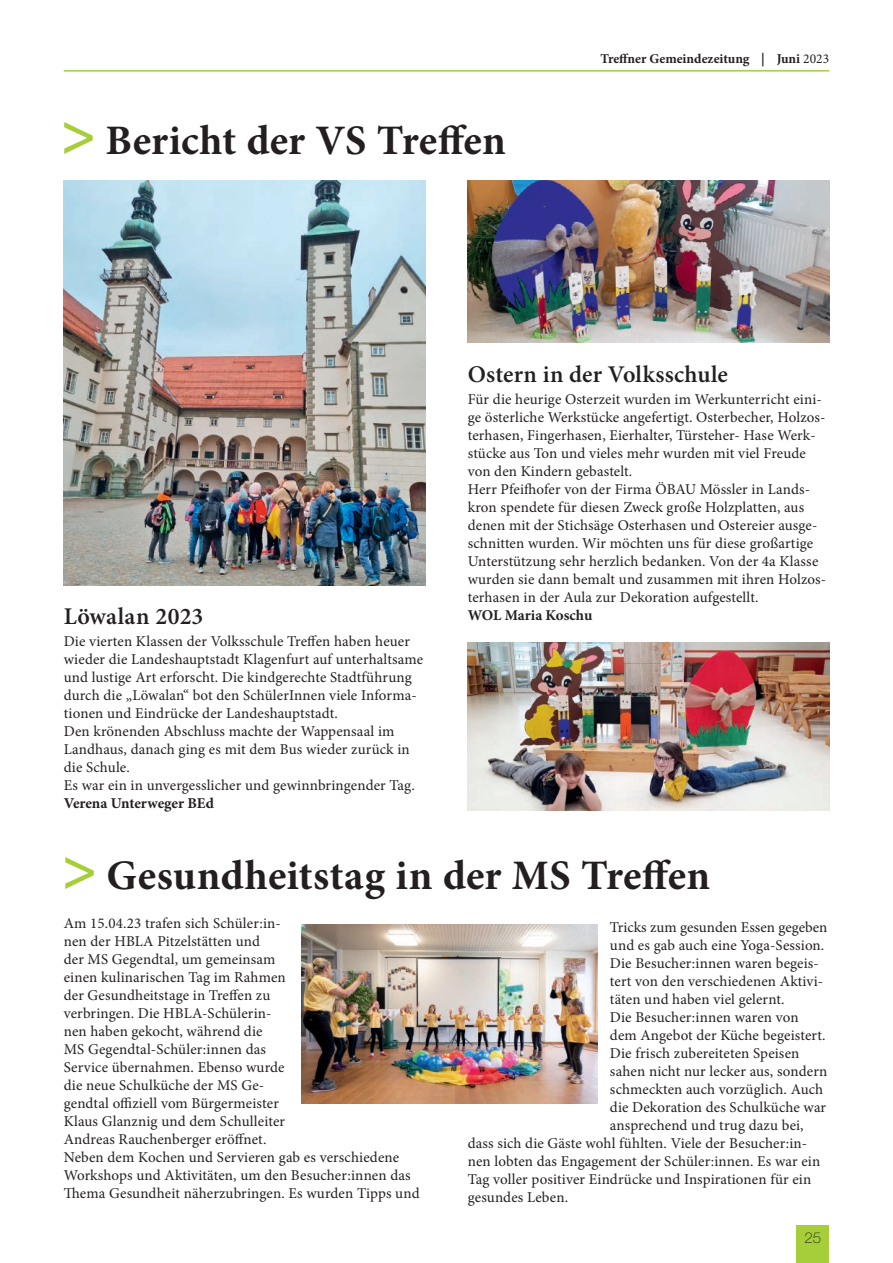
<style>
.page{position:relative;width:893px;height:1263px;background:#fff}
.page>*{position:absolute;margin:0;border:0;box-sizing:border-box;transform-origin:0 0}
.t1{font:700 42px "Minion Pro";letter-spacing:.005em;color:#231f20}
.t2{font:600 24px "Minion Pro";letter-spacing:.01em;color:#231f20}
.t3{font:15px/18px "Minion Pro";letter-spacing:.01em;color:#231f20}
.t4{font:700 15px "Minion Pro";letter-spacing:-.005em;color:#231f20}
.t5{font:100 15px "Helvetica Neue";color:#231f20}
.t6{font:700 13.5px "Minion Pro";letter-spacing:-.005em;color:#231f20}
.s1{font-family:"Myriad Pro";font-weight:600;font-size:60px;color:#a6ce39}
.s2{font-weight:400}
</style>
<div class="page">
<div style="left:797px;top:1225px;width:32px;height:38px;background:#a6ce39"></div>
<hr style="left:64px;top:70px;width:765px;height:2px;background:#a6ce39">
<img style="left:468px;top:180px;width:361px;height:162px">
<img style="left:468px;top:643px;width:361px;height:167px">
<img style="left:64px;top:180px;width:362px;height:406px">
<img style="left:302px;top:924px;width:295px;height:179px">
<h1 class="t1" style="left:61px;top:111px;width:447px"><span class="s1">&gt;</span> Bericht der VS Treffen</h1>
<p class="t6" style="left:600px;top:49px;width:230px">Treffner Gemeindezeitung | Juni <span class="s2">2023</span></p>
<h2 class="t2" style="left:64px;top:602px;width:141px">Löwalan 2023</h2>
<p class="t3" style="left:64px;top:632px;width:361px">Die vierten Klassen der Volksschule Treffen haben heuer wieder die Landeshauptstadt Klagenfurt auf unterhaltsame und lustige Art erforscht. Die kindgerechte Stadtführung durch die „Löwalan“ bot den SchülerInnen viele Informa&shy;tionen und Eindrücke der Landeshauptstadt.<br>Den krönenden Abschluss machte der Wappensaal im Landhaus, danach ging es mit dem Bus wieder zurück in die Schule.<br>Es war ein in unvergesslicher und gewinnbringender Tag.</p>
<p class="t4" style="left:64px;top:793px;width:152px">Verena Unterweger BEd</p>
<h2 class="t2" style="left:468px;top:360px;width:262px">Ostern in der Volksschule</h2>
<p class="t3" style="left:468px;top:391px;width:360px">Für die heurige Osterzeit wurden im Werkunterricht eini&shy;ge österliche Werkstücke angefertigt. Osterbecher, Holzos&shy;terhasen, Fingerhasen, Eierhalter, Türsteher- Hase Werk&shy;stücke aus Ton und vieles mehr wurden mit viel Freude von den Kindern gebastelt.<br>Herr Pfeifhofer von der Firma ÖBAU Mössler in Lands&shy;kron spendete für diesen Zweck große Holzplatten, aus denen mit der Stichsäge Osterhasen und Ostereier ausge&shy;schnitten wurden. Wir möchten uns für diese großartige Unterstützung sehr herzlich bedanken. Von der 4a Klasse wurden sie dann bemalt und zusammen mit ihren Holzos&shy;terhasen in der Aula zur Dekoration aufgestellt.</p>
<p class="t4" style="left:468px;top:605px;width:126px">WOL Maria Koschu</p>
<h1 class="t1" style="left:62px;top:846px;width:650px"><span class="s1">&gt;</span> Gesundheitstag in der MS Treffen</h1>
<p class="t3" style="left:64px;top:914px;width:357px">Am 15.04.23 trafen sich Schüler:in-<br>nen der HBLA Pitzelstätten und<br>der MS Gegendtal, um gemeinsam<br>einen kulinarischen Tag im Rahmen<br>der Gesundheitstage in Treffen zu<br>verbringen. Die HBLA-Schülerin-<br>nen haben gekocht, während die<br>MS Gegendtal-Schüler:innen das<br>Service übernahmen. Ebenso wurde<br>die neue Schulküche der MS Ge-<br>gendtal offiziell vom Bürgermeister<br>Klaus Glanznig und dem Schulleiter<br>Andreas Rauchenberger eröffnet.<br>Neben dem Kochen und Servieren gab es verschiedene Workshops und Aktivitäten, um den Besucher:innen das Thema Gesundheit näherzubringen. Es wurden Tipps und</p>
<p class="t3" style="left:610px;top:918px;width:219px">Tricks zum gesunden Essen gegeben</p>
<p class="t3" style="left:610px;top:936px;width:216px">und es gab auch eine Yoga-Session.</p>
<p class="t3" style="left:610px;top:954px;width:210px">Die Besucher:innen waren begeis-</p>
<p class="t3" style="left:610px;top:972px;width:215px">tert von den verschiedenen Aktivi-</p>
<p class="t3" style="left:610px;top:990px;width:176px">täten und haben viel gelernt.</p>
<p class="t3" style="left:610px;top:1008px;width:190px">Die Besucher:innen waren von</p>
<p class="t3" style="left:610px;top:1026px;width:217px">dem Angebot der Küche begeistert.</p>
<p class="t3" style="left:610px;top:1044px;width:191px">Die frisch zubereiteten Speisen</p>
<p class="t3" style="left:610px;top:1062px;width:219px">sahen nicht nur lecker aus, sondern</p>
<p class="t3" style="left:610px;top:1080px;width:215px">schmeckten auch vorzüglich. Auch</p>
<p class="t3" style="left:610px;top:1098px;width:218px">die Dekoration des Schulküche war</p>
<p class="t3" style="left:610px;top:1116px;width:195px">ansprechend und trug dazu bei,</p>
<p class="t3" style="left:468px;top:1134px;width:341px">dass sich die Gäste wohl fühlten. Viele der Besucher:in-</p>
<p class="t3" style="left:468px;top:1152px;width:354px">nen lobten das Engagement der Schüler:innen. Es war ein</p>
<p class="t3" style="left:468px;top:1170px;width:345px">Tag voller positiver Eindrücke und Inspirationen für ein</p>
<p class="t3" style="left:468px;top:1188px;width:102px">gesundes Leben.</p>
<p class="t5" style="left:804px;top:1229px;width:18px">25</p>
</div>
